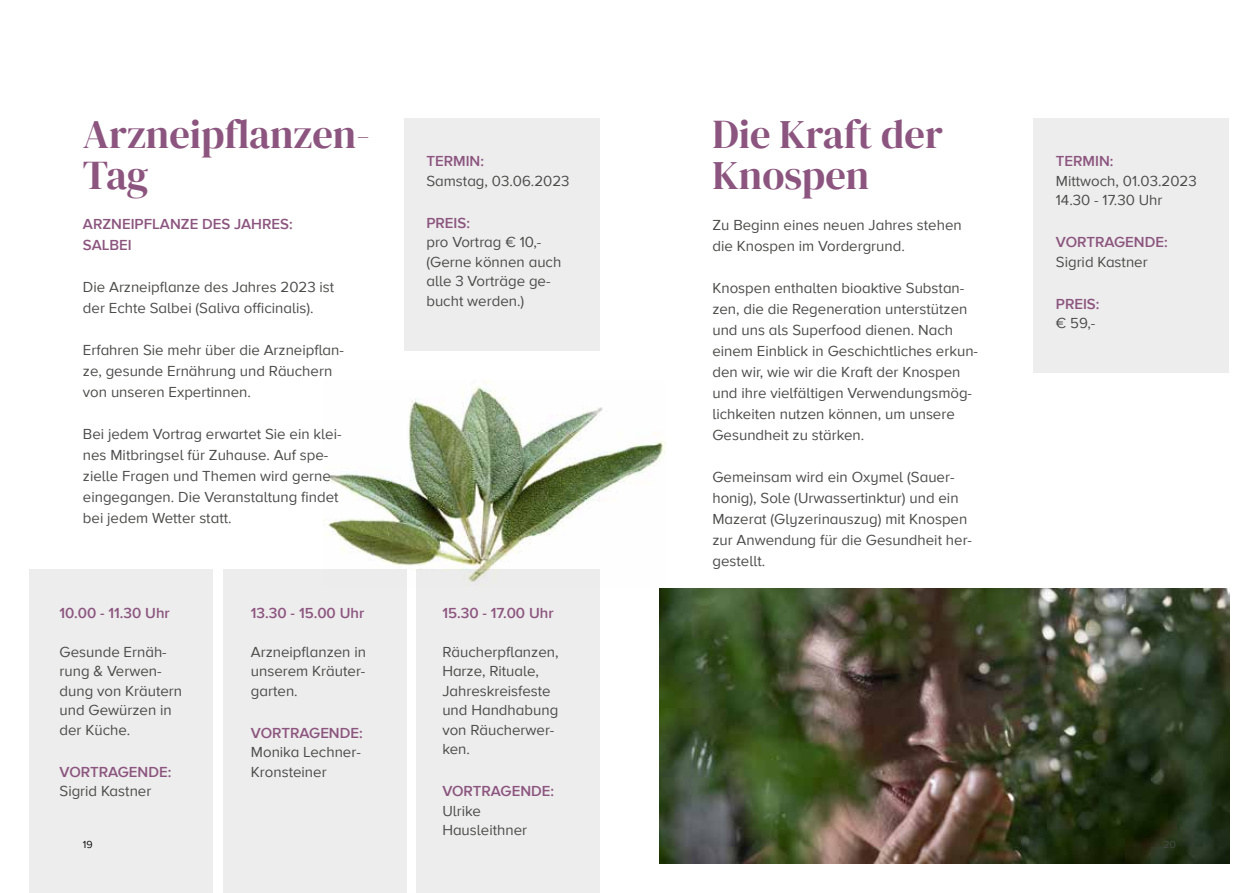
<style>
.page{position:relative;width:1259px;height:893px;background:#fff}
.page>*{position:absolute;margin:0;border:0;box-sizing:border-box;transform-origin:0 0}
.t1{font:40.5px/40.5px "DM Serif Display";color:#8c557f}
.t2{font:15px/21px "Proxima Nova A";color:#4a4a49}
.t3{font:600 15px/21px "Proxima Nova A";color:#8c557f}
.t4{font:10.5px "Proxima Nova A";color:#020203}
.t5{font:10.5px "Proxima Nova A";color:#4a4a49}
</style>
<div class="page">
<img style="left:323px;top:381px;width:342px;height:205px">
<div style="left:1033px;top:118px;width:196px;height:254px;background:#ededed"></div>
<img style="left:659px;top:589px;width:570px;height:274px">
<div style="left:404px;top:118px;width:196px;height:233px;background:#ededed"></div>
<div style="left:30px;top:570px;width:183px;height:323px;background:#ededed"></div>
<div style="left:223px;top:570px;width:183px;height:323px;background:#ededed"></div>
<div style="left:416px;top:570px;width:184px;height:323px;background:#ededed"></div>
<h1 class="t1" style="left:83px;top:115px;width:288px">Arzneipflanzen-<br>Tag</h1>
<p class="t3" style="left:83px;top:213px;width:211px">ARZNEIPFLANZE DES JAHRES:<br>SALBEI</p>
<p class="t2" style="left:83px;top:276px;width:253px">Die Arzneipflanze des Jahres 2023 ist der Echte Salbei (Saliva officinalis).</p>
<p class="t2" style="left:83px;top:339px;width:263px">Erfahren Sie mehr über die Arzneipflan&shy;ze, gesunde Ernährung und Räuchern von unseren Expertinnen.</p>
<p class="t2" style="left:83px;top:423px;width:260px">Bei jedem Vortrag erwartet Sie ein klei&shy;nes Mitbringsel für Zuhause. Auf spe&shy;zielle Fragen und Themen wird gerne eingegangen. Die Veranstaltung findet bei jedem Wetter statt.</p>
<p class="t3" style="left:60px;top:602px;width:112px">10.00 - 11.30 Uhr</p>
<p class="t2" style="left:60px;top:641px;width:124px;line-height:19.5px">Gesunde Ernäh&shy;rung &amp; Verwen&shy;dung von Kräutern und Gewürzen in der Küche.</p>
<p class="t3" style="left:60px;top:761px;width:113px">VORTRAGENDE:</p>
<p class="t2" style="left:60px;top:780px;width:93px">Sigrid Kastner</p>
<p class="t3" style="left:251px;top:602px;width:115px">13.30 - 15.00 Uhr</p>
<p class="t2" style="left:251px;top:641px;width:117px;line-height:19.5px;text-align:justify">Arzneipflanzen in unserem Kräuter&shy;garten.</p>
<p class="t3" style="left:251px;top:722px;width:113px">VORTRAGENDE:</p>
<p class="t2" style="left:251px;top:742px;width:111px;line-height:19.5px">Monika Lechner-<br>Kronsteiner</p>
<p class="t3" style="left:426px;top:150px;width:59px">TERMIN:</p>
<p class="t2" style="left:426px;top:170px;width:145px">Samstag, 03.06.2023</p>
<p class="t3" style="left:426px;top:212px;width:45px">PREIS:</p>
<p class="t2" style="left:426px;top:232px;width:136px;line-height:19.5px">pro Vortrag € 10,- (Gerne können auch alle 3 Vorträge ge&shy;bucht werden.)</p>
<p class="t3" style="left:442px;top:602px;width:113px">15.30 - 17.00 Uhr</p>
<p class="t2" style="left:442px;top:641px;width:118px;line-height:19.5px">Räucherpflanzen,<br>Harze, Rituale,<br>Jahreskreisfeste und Handhabung von Räucherwer&shy;ken.</p>
<p class="t3" style="left:442px;top:780px;width:113px">VORTRAGENDE:</p>
<p class="t2" style="left:442px;top:800px;width:86px;line-height:19.5px">Ulrike<br>Hausleithner</p>
<h1 class="t1" style="left:712px;top:115px;width:232px">Die Kraft der<br>Knospen</h1>
<p class="t2" style="left:712px;top:214px;width:251px">Zu Beginn eines neuen Jahres stehen die Knospen im Vordergrund.</p>
<p class="t2" style="left:712px;top:277px;width:267px">Knospen enthalten bioaktive Substan&shy;zen, die die Regeneration unterstützen und uns als Superfood dienen. Nach einem Einblick in Geschichtliches erkun&shy;den wir, wie wir die Kraft der Knospen und ihre vielfältigen Verwendungsmög&shy;lichkeiten nutzen können, um unsere Gesundheit zu stärken.</p>
<p class="t2" style="left:712px;top:466px;width:261px">Gemeinsam wird ein Oxymel (Sauer&shy;honig), Sole (Urwassertinktur) und ein<br>Mazerat (Glyzerinauszug) mit Knospen zur Anwendung für die Gesundheit her&shy;gestellt.</p>
<p class="t3" style="left:1056px;top:150px;width:59px">TERMIN:</p>
<p class="t2" style="left:1056px;top:170px;width:142px;line-height:19.5px">Mittwoch, 01.03.2023<br>14.30 - 17.30 Uhr</p>
<p class="t3" style="left:1056px;top:231px;width:113px">VORTRAGENDE:</p>
<p class="t2" style="left:1056px;top:251px;width:93px">Sigrid Kastner</p>
<p class="t3" style="left:1056px;top:293px;width:45px">PREIS:</p>
<p class="t2" style="left:1056px;top:312px;width:41px">€ 59,-</p>
<p class="t4" style="left:83px;top:837px;width:11px">19</p>
<p class="t5" style="left:1163px;top:837px;width:14px">20</p>
</div>
